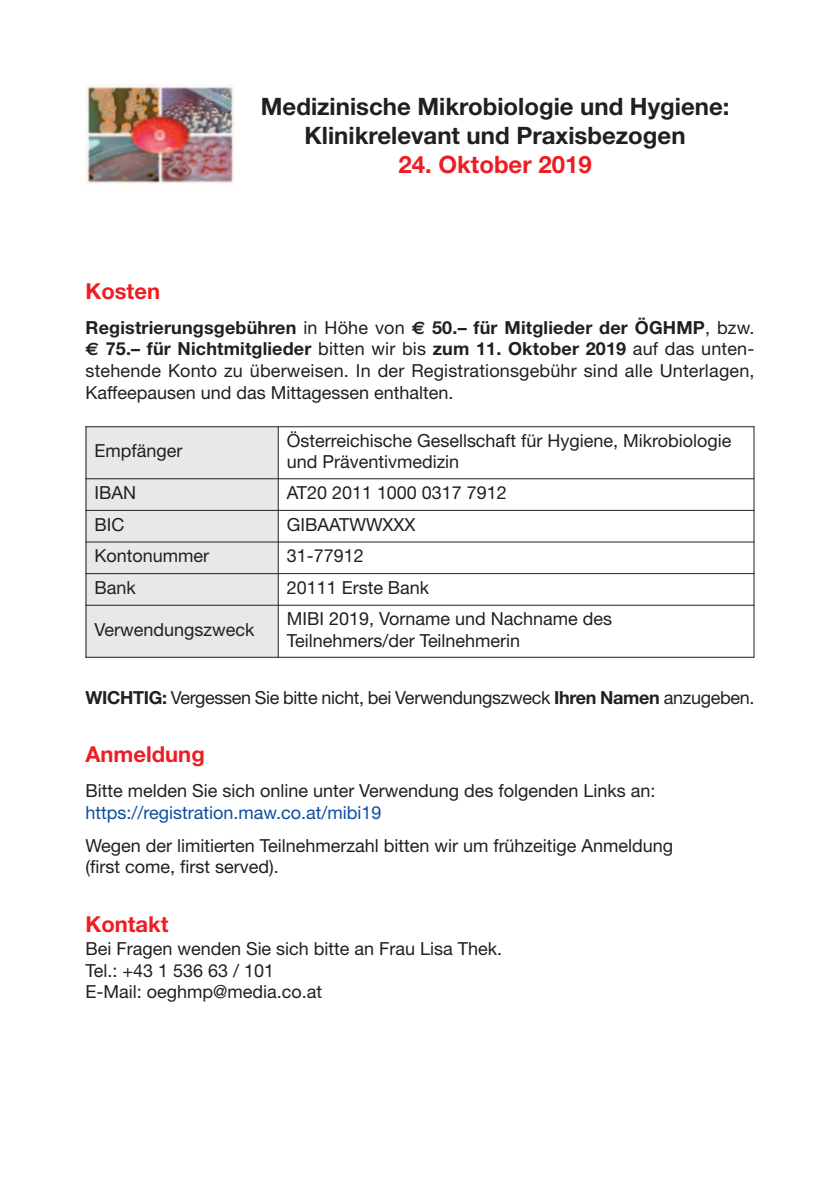
<style>
.page{position:relative;width:840px;height:1190px;background:#fff}
.page>*{position:absolute;margin:0;border:0;box-sizing:border-box;transform-origin:0 0}
.t1{font:700 24px/28.8px "Helvetica Neue";color:#231f20;text-align:center}
.t2{font:700 24px "Helvetica Neue";color:#ee1d23}
.t3{font:700 22px "Helvetica Neue";color:#ee1d23}
.t4{font:18px/21.6px "Helvetica Neue";color:#231f20}
.t5{font:18px "Helvetica Neue";letter-spacing:-.02em;color:#231f20}
.t6{font:18px "Helvetica Neue";color:#0d4da1}
.s1{font-weight:700}
.s2{font-family:"Euro Sans";font-weight:700}
</style>
<div class="page">
<img style="left:86px;top:85px;width:149px;height:100px">
<div style="left:86px;top:426px;width:192px;height:53px;background:#e7e8e9"></div>
<div style="left:86px;top:479px;width:192px;height:31px;background:#e7e8e9"></div>
<div style="left:86px;top:510px;width:192px;height:32px;background:#e7e8e9"></div>
<div style="left:86px;top:542px;width:192px;height:32px;background:#e7e8e9"></div>
<div style="left:86px;top:574px;width:192px;height:31px;background:#e7e8e9"></div>
<div style="left:86px;top:605px;width:192px;height:53px;background:#e7e8e9"></div>
<hr style="left:86px;top:426px;width:1px;height:232px;background:#231f20">
<hr style="left:278px;top:426px;width:1px;height:232px;background:#231f20">
<hr style="left:753px;top:426px;width:1px;height:232px;background:#231f20">
<hr style="left:86px;top:426px;width:668px;height:1px;background:#231f20">
<hr style="left:86px;top:478px;width:668px;height:1px;background:#231f20">
<hr style="left:86px;top:510px;width:668px;height:1px;background:#231f20">
<hr style="left:86px;top:542px;width:668px;height:1px;background:#231f20">
<hr style="left:86px;top:573px;width:668px;height:1px;background:#231f20">
<hr style="left:86px;top:605px;width:668px;height:1px;background:#231f20">
<hr style="left:86px;top:657px;width:668px;height:1px;background:#231f20">
<h1 class="t1" style="left:261px;top:94px;width:470px">Medizinische Mikrobiologie und Hygiene:<br>Klinikrelevant und Praxisbezogen</h1>
<h1 class="t2" style="left:399px;top:155px;width:195px">24. Oktober 2019</h1>
<p class="t3" style="left:86px;top:283px;width:76px">Kosten</p>
<p class="t4" style="left:86px;top:318px;width:671px;text-align:justify"><span class="s1">Registrierungsgebühren</span> in Höhe von <span class="s2">€</span> <span class="s1">50.– für Mitglieder der ÖGHMP</span>, bzw. <span class="s2">€</span> <span class="s1">75.– für Nichtmitglieder</span> bitten wir bis <span class="s1">zum 11. Oktober 2019</span> auf das unten - stehende Konto zu überweisen. In der Registrationsgebühr sind alle Unterlagen, Kaffeepausen und das Mittagessen enthalten.</p>
<p class="t4" style="left:95px;top:442px;width:89px">Empfänger</p>
<p class="t4" style="left:287px;top:431px;width:446px">Österreichische Gesellschaft für Hygiene, Mikrobiologie und Präventivmedizin</p>
<p class="t4" style="left:95px;top:484px;width:43px">IBAN</p>
<p class="t4" style="left:287px;top:484px;width:222px">AT20 2011 1000 0317 7912</p>
<p class="t4" style="left:95px;top:515px;width:31px">BIC</p>
<p class="t4" style="left:287px;top:515px;width:130px">GIBAATWWXXX</p>
<p class="t4" style="left:95px;top:547px;width:116px">Kontonummer</p>
<p class="t4" style="left:287px;top:547px;width:78px">31-77912</p>
<p class="t4" style="left:95px;top:579px;width:43px">Bank</p>
<p class="t4" style="left:287px;top:579px;width:144px">20111 Erste Bank</p>
<p class="t4" style="left:95px;top:620px;width:161px">Verwendungszweck</p>
<p class="t4" style="left:287px;top:610px;width:327px">MIBI 2019, Vorname und Nachname des<br>Teilnehmers/der Teilnehmerin</p>
<p class="t5" style="left:86px;top:691px;width:671px"><span class="s1">WICHTIG:</span> Vergessen Sie bitte nicht, bei Verwendungszweck <span class="s1">Ihren Namen</span> anzugeben.</p>
<p class="t3" style="left:86px;top:746px;width:121px">Anmeldung</p>
<p class="t4" style="left:86px;top:782px;width:571px">Bitte melden Sie sich online unter Verwendung des folgenden Links an:</p>
<p class="t6" style="left:86px;top:806px;width:297px">https://registration.maw.co.at/mibi19</p>
<p class="t4" style="left:86px;top:836px;width:589px">Wegen der limitierten Teilnehmerzahl bitten wir um frühzeitige Anmeldung (first come, first served).</p>
<p class="t3" style="left:86px;top:916px;width:85px">Kontakt</p>
<p class="t4" style="left:86px;top:940px;width:418px">Bei Fragen wenden Sie sich bitte an Frau Lisa Thek.<br>Tel.: +43 1 536 63 / 101<br>E-Mail: oeghmp@media.co.at</p>
</div>
